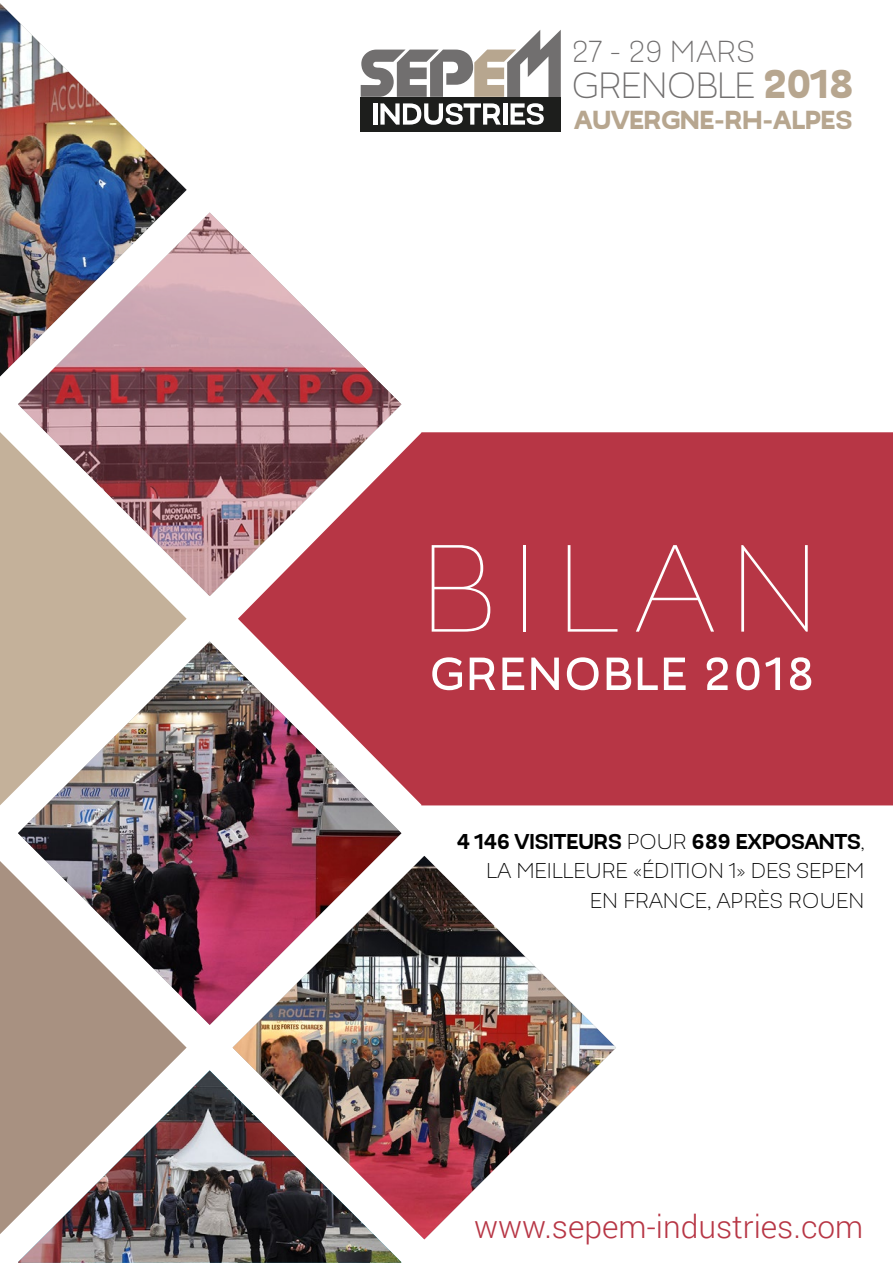
<style>
.page{position:relative;width:893px;height:1263px;background:#fff}
.page>*{position:absolute;margin:0;border:0;box-sizing:border-box;transform-origin:0 0}
.t1{font:100 142.2px "Modernica";letter-spacing:.11em;color:#fff}
.t2{font:500 53.25px "Modernica";letter-spacing:.05em;color:#fff}
.t3{font:300 42px "Modernica";letter-spacing:-.03em;color:#716f6f}
.t4{font:300 34.95px "Modernica";letter-spacing:.01em;color:#716f6f}
.t5{font:300 31.8px "Roboto";color:#b73645}
.t6{font:900 30px "Modernica";color:#b7a68f}
.t7{font:300 24.6px/29.5px "Modernica";letter-spacing:-.01em;color:#000;text-align:right}
.s1{font-weight:900;font-size:46.2px;color:#b7a68f}
.s2{font-weight:800}
</style>
<div class="page">
<div style="left:238px;top:432px;width:655px;height:373px;background:#b73645"></div>
<div style="left:0;top:432px;width:187px;height:373px;background:#c4b19a"></div>
<img style="left:18px;top:1070px;width:383px;height:193px">
<svg style="left:0;top:861px;width:187px;height:373px;fill:#a89181"></svg>
<img style="left:0;top:3px;width:187px;height:373px">
<img style="left:18px;top:641px;width:383px;height:384px">
<img style="left:233px;top:856px;width:383px;height:383px">
<svg style="left:18px;top:212px;width:383px;height:384px"></svg>
<div style="left:361px;top:97px;width:200px;height:34px;background:#1d1e1c"></div>
<svg style="left:361px;top:30px;width:200px;height:95px"></svg>
<h3 class="t4" style="left:572px;top:35px;width:185px">27 - 29 MARS</h3>
<h3 class="t3" style="left:571px;top:66px;width:284px">GRENOBLE <span class="s1">2018</span></h3>
<p class="t6" style="left:574px;top:106px;width:280px">AUVERGNE-RH-ALPES</p>
<h1 class="t1" style="left:419px;top:524px;width:404px">BILAN</h1>
<h2 class="t2" style="left:430px;top:649px;width:385px">GRENOBLE 2018</h2>
<p class="t7" style="left:457px;top:827px;width:409px"><span class="s2">4 146 VISITEURS</span> POUR <span class="s2">689 EXPOSANTS</span>,<br>LA MEILLEURE «ÉDITION 1» DES SEPEM<br>EN FRANCE, APRÈS ROUEN</p>
<p class="t5" style="left:474px;top:1204px;width:391px">www.sepem-industries.com</p>
</div>
